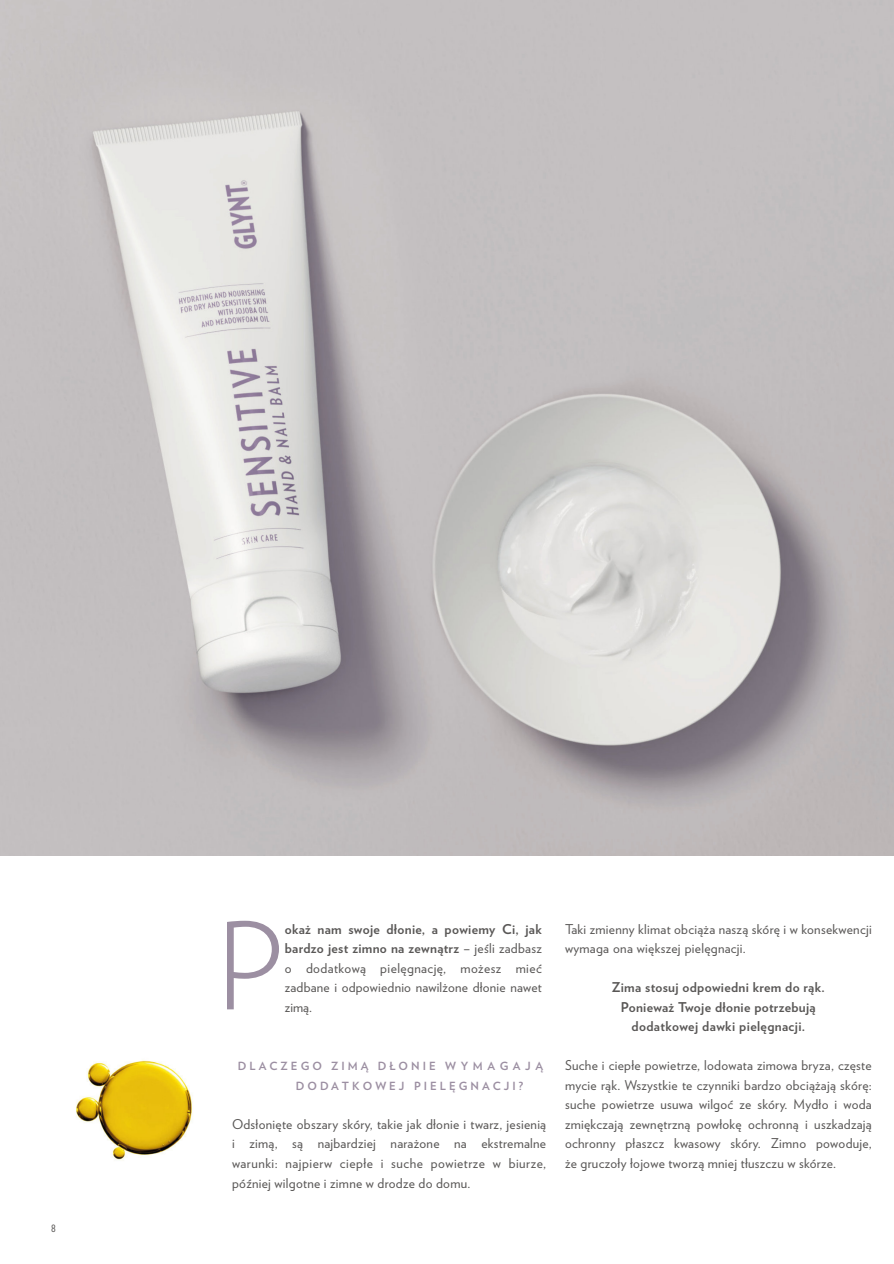
<style>
.page{position:relative;width:894px;height:1264px;background:#fff}
.page>*{position:absolute;margin:0;border:0;box-sizing:border-box;transform-origin:0 0}
.t1{font:300 120px "Verlag";color:#9c8fa2}
.t2{font:13.5px/19.5px "Verlag";letter-spacing:.02em;color:#595756;text-align:justify}
.t3{font:700 13.5px/19.5px "Verlag";letter-spacing:.02em;color:#595756;text-align:center}
.t4{font:700 11.25px/19.5px "Verlag";letter-spacing:.27em;color:#9c8fa2}
.t5{font:11.25px "Verlag Condensed";color:#595756}
.s1{font-weight:700}
</style>
<div class="page">
<img style="left:76px;top:1060px;width:117px;height:100px">
<img style="left:0;top:0;width:893px;height:855px">
<p class="t5" style="left:51px;top:1223px;width:6px">8</p>
<h1 class="t1" style="left:216px;top:913px;width:68px">P</h1>
<p class="t2" style="left:285px;top:920px;width:258px"><span class="s1">okaż nam swoje dłonie, a powiemy Ci, jak bardzo jest zimno na zewnątrz</span> – jeśli zadbasz o dodatkową pielęgnację, możesz mieć zadbane i odpowiednio nawilżone dłonie nawet zimą.</p>
<p class="t4" style="left:296px;top:1057px;width:249px;text-indent:-58px">DLACZEGO ZIMĄ DŁONIE W Y M A G A J Ą<br>DODATKOWEJ PIELĘGNACJI?</p>
<p class="t2" style="left:232px;top:1115px;width:315px">Odsłonięte obszary skóry, takie jak dłonie i twarz, jesienią i zimą, są najbardziej narażone na ekstremalne warunki: najpierw ciepłe i suche powietrze w biurze, później wilgotne i zimne w drodze do domu.</p>
<p class="t2" style="left:565px;top:920px;width:308px">Taki zmienny klimat obciąża naszą skórę i w konsekwencji wymaga ona większej pielęgnacji.</p>
<p class="t3" style="left:612px;top:978px;width:214px">Zima stosuj odpowiedni krem do rąk.<br>Ponieważ Twoje dłonie potrzebują dodatkowej dawki pielęgnacji.</p>
<p class="t2" style="left:565px;top:1056px;width:308px">Suche i ciepłe powietrze, lodowata zimowa bryza, częste mycie rąk. Wszystkie te czynniki bardzo obciążają skórę: suche powietrze usuwa wilgoć ze skóry. Mydło i woda zmiękczają zewnętrzną powłokę ochronną i uszkadzają ochronny płaszcz kwasowy skóry. Zimno powoduje, że gruczoły łojowe tworzą mniej tłuszczu w skórze.</p>
</div>
